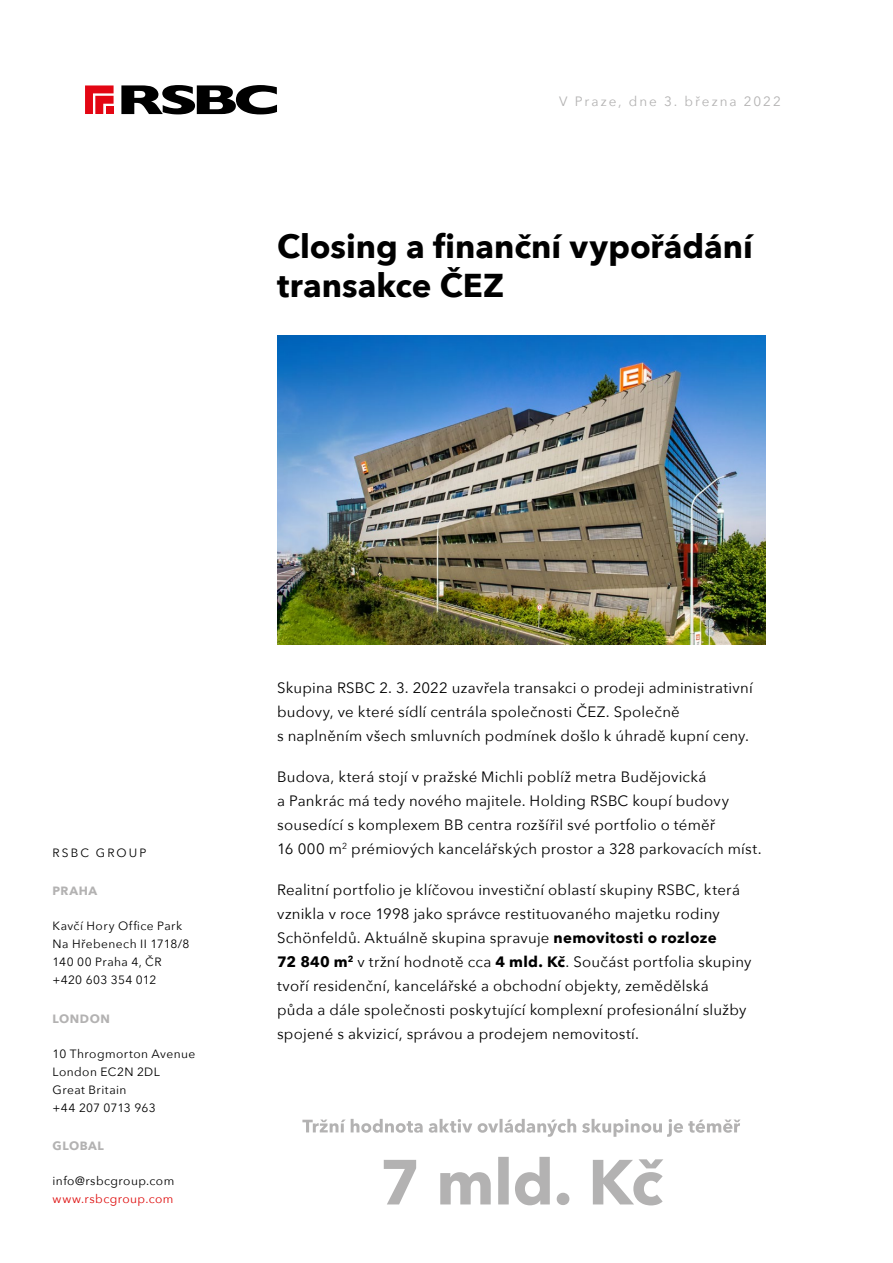
<style>
.page{position:relative;width:893px;height:1263px;background:#fff}
.page>*{position:absolute;margin:0;border:0;box-sizing:border-box;transform-origin:0 0}
.t1{font:700 33px/39px "Avenir Next";color:#000}
.t2{font:15px/24px "Avenir Next";letter-spacing:.015em;color:#000}
.t3{font:13.5px "Avenir Next";letter-spacing:.145em;color:#b3b2b2}
.text{font:12px/18px "Avenir Next";letter-spacing:.035em;color:#000}
.text-2{font:700 12px "Avenir Next";letter-spacing:.04em;color:#b3b2b2}
.podnadpis_-_black{font:12px "Avenir Next";letter-spacing:.175em;color:#000}
.s1{color:#de0c0c}
.s2{font-weight:700}
</style>
<div class="page">
<svg style="left:384px;top:1157px;width:279px;height:48px"></svg>
<svg style="left:302px;top:1119px;width:439px;height:18px"></svg>
<img style="left:277px;top:336px;width:488px;height:308px">
<svg style="left:121px;top:85px;width:156px;height:29px"></svg>
<svg style="left:85px;top:85px;width:29px;height:29px"></svg>
<div style="left:106px;top:106px;width:8px;height:8px;background:#e30613"></div>
<p class="t3" style="left:559px;top:90px;width:223px">V Praze, dne 3. března 2022</p>
<p class="t1" style="left:277px;top:226px;width:477px">Closing a finanční vypořádání transakce ČEZ</p>
<p class="podnadpis_-_black" style="left:53px;top:842px;width:95px">RSBC GROUP</p>
<p class="text-2" style="left:53px;top:881px;width:46px">PRAHA</p>
<p class="text" style="left:53px;top:917px;width:138px">Kavčí Hory Office Park<br>Na Hřebenech II 1718/8<br>140 00 Praha 4, ČR +420 603 354 012</p>
<p class="text-2" style="left:53px;top:1008px;width:59px">LONDON</p>
<p class="text" style="left:53px;top:1044px;width:144px">10 Throgmorton Avenue<br>London EC2N 2DL<br>Great Britain<br>+44 207 0713 963</p>
<p class="text-2" style="left:53px;top:1136px;width:53px">GLOBAL</p>
<p class="text" style="left:53px;top:1172px;width:123px">info@rsbcgroup.com <span class="s1">www.rsbcgroup.com</span></p>
<p class="t2" style="left:277px;top:675px;width:477px">Skupina RSBC 2. 3. 2022 uzavřela transakci o prodeji administrativní budovy, ve které sídlí centrála společnosti ČEZ. Společně<br>s naplněním všech smluvních podmínek došlo k úhradě kupní ceny.</p>
<p class="t2" style="left:277px;top:764px;width:486px">Budova, která stojí v pražské Michli poblíž metra Budějovická<br>a Pankrác má tedy nového majitele. Holding RSBC koupí budovy sousedící s komplexem BB centra rozšířil své portfolio o téměř<br>16 000 m<sup>2</sup> prémiových kancelářských prostor a 328 parkovacích míst.</p>
<p class="t2" style="left:277px;top:877px;width:476px">Realitní portfolio je klíčovou investiční oblastí skupiny RSBC, která vznikla v roce 1998 jako správce restituovaného majetku rodiny Schönfeldů. Aktuálně skupina spravuje <span class="s2">nemovitosti o rozloze<br>72 840 m</span><sup>2</sup> v tržní hodnotě cca <span class="s2">4 mld. Kč</span>. Součást portfolia skupiny tvoří residenční, kancelářské a obchodní objekty, zemědělská<br>půda a dále společnosti poskytující komplexní profesionální služby spojené s akvizicí, správou a prodejem nemovitostí.</p>
</div>
